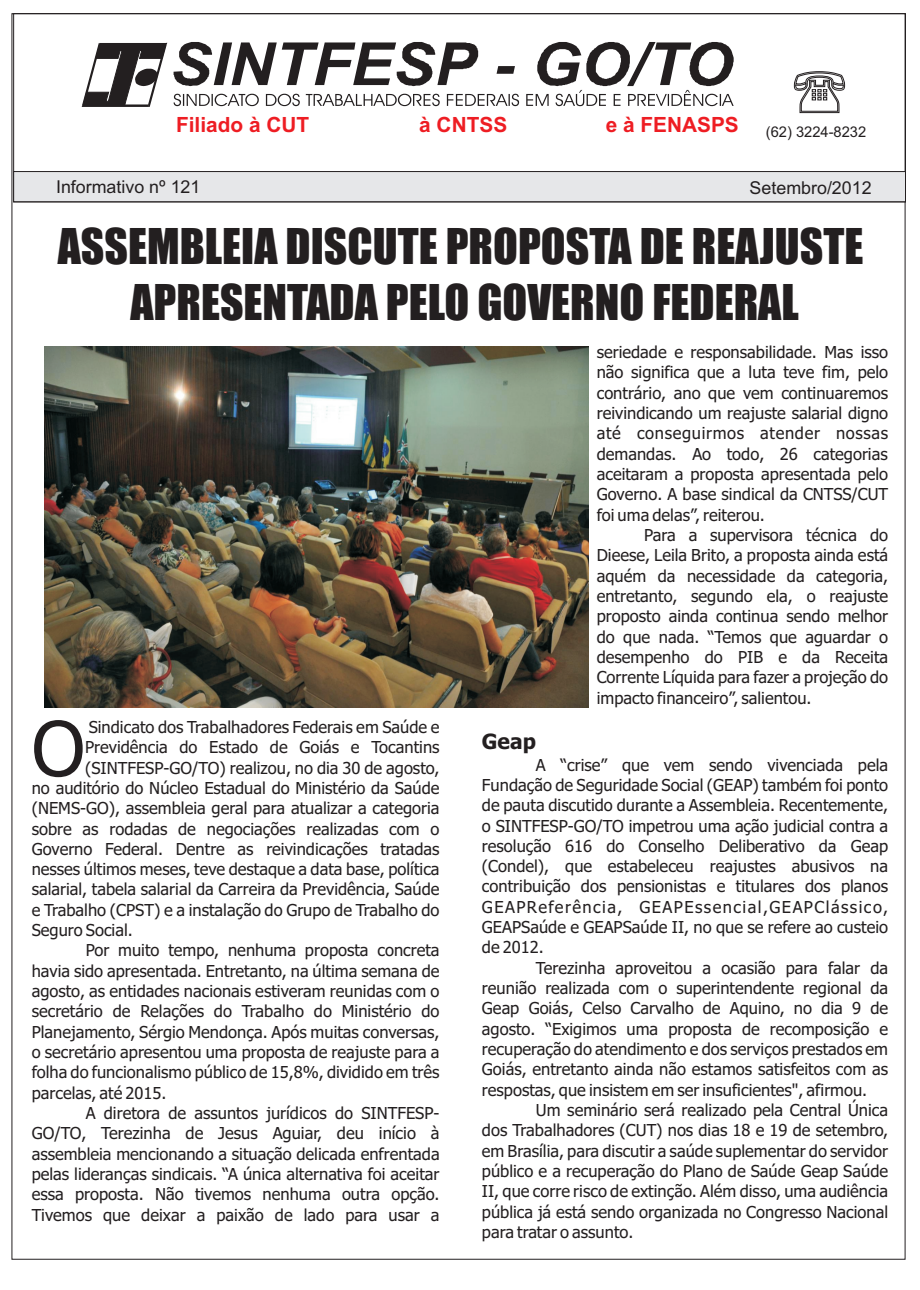
<style>
.page{position:relative;width:920px;height:1290px;background:#fff}
.page>*{position:absolute;margin:0;border:0;box-sizing:border-box;transform-origin:0 0}
.t1{font:75.45px "Tahoma";color:#231f20}
.t2{font:45.6px/55.7px "Impact";color:#231f20;text-align:center}
.t3{font:700 21px "Arial";color:#ee1d23}
.t4{font:700 21px "Tahoma";color:#231f20}
.t5{font:17.7px "Arial";color:#231f20}
.t6{font:16.5px/20.2px "Tahoma";color:#231f20;text-align:justify}
.t7{font:14.85px "Arial";color:#231f20}
</style>
<div class="page">
<svg style="left:13px;top:171px;width:893px;height:31px;background:#dadadc"></svg>
<svg style="left:82px;top:43px;width:85px;height:64px"></svg>
<svg style="left:174px;top:42px;width:560px;height:64px"></svg>
<svg style="left:794px;top:71px;width:51px;height:42px"></svg>
<img style="left:44px;top:346px;width:544px;height:362px">
<p class="t3" style="left:176px;top:117px;width:135px">Filiado à CUT</p>
<p class="t3" style="left:419px;top:117px;width:89px">à CNTSS</p>
<p class="t3" style="left:606px;top:117px;width:135px">e à FENASPS</p>
<p class="t7" style="left:766px;top:126px;width:102px">(62) 3224-8232</p>
<p class="t5" style="left:56px;top:180px;width:146px">Informativo nº 121</p>
<p class="t5" style="left:750px;top:181px;width:124px">Setembro/2012</p>
<h2 class="t2" style="left:58px;top:221px;width:807px">ASSEMBLEIA DISCUTE PROPOSTA DE REAJUSTE<br>APRESENTADA PELO GOVERNO FEDERAL</h2>
<p class="t6" style="left:597px;top:343px;width:293px">seriedade e responsabilidade. Mas isso não significa que a luta teve fim, pelo contrário, ano que vem continuaremos reivindicando um reajuste salarial digno até conseguirmos atender nossas demandas. Ao todo, 26 categorias aceitaram a proposta apresentada pelo Governo. A base sindical da CNTSS/CUT foi uma delas”, reiterou.</p>
<p class="t6" style="left:597px;top:526px;width:293px;text-indent:47px">Para a supervisora técnica do Dieese, Leila Brito, a proposta ainda está aquém da necessidade da categoria, entretanto, segundo ela, o reajuste proposto ainda continua sendo melhor do que nada. “Temos que aguardar o desempenho do PIB e da Receita Corrente Líquida para fazer a projeção do impacto financeiro”, salientou.</p>
<p class="t6" style="left:85px;top:718px;width:356px">Sindicato dos Trabalhadores Federais em Saúde e<br>Previdência do Estado de Goiás e Tocantins</p>
<h1 class="t1" style="left:32px;top:718px;width:55px">O</h1>
<p class="t4" style="left:482px;top:733px;width:55px">Geap</p>
<p class="t6" style="left:482px;top:756px;width:408px;text-indent:54px">A “crise” que vem sendo vivenciada pela Fundação de Seguridade Social (GEAP) também foi ponto de pauta discutido durante a Assembleia. Recentemente, o SINTFESP-GO/TO impetrou uma ação judicial contra a resolução 616 do Conselho Deliberativo da Geap (Condel), que estabeleceu reajustes abusivos na contribuição dos pensionistas e titulares dos planos GEAPReferência, GEAPEssencial,GEAPClássico, GEAPSaúde e GEAPSaúde II, no que se refere ao custeio de 2012.</p>
<p class="t6" style="left:482px;top:959px;width:408px;text-indent:54px">Terezinha aproveitou a ocasião para falar da reunião realizada com o superintendente regional da Geap Goiás, Celso Carvalho de Aquino, no dia 9 de agosto. “Exigimos uma proposta de recomposição e recuperação do atendimento e dos serviços prestados em Goiás, entretanto ainda não estamos satisfeitos com as respostas, que insistem em ser insuficientes", afirmou.</p>
<p class="t6" style="left:482px;top:1101px;width:408px;text-indent:54px">Um seminário será realizado pela Central Única dos Trabalhadores (CUT) nos dias 18 e 19 de setembro, em Brasília, para discutir a saúde suplementar do servidor público e a recuperação do Plano de Saúde Geap Saúde II, que corre risco de extinção. Além disso, uma audiência pública já está sendo organizada no Congresso Nacional para tratar o assunto.</p>
<p class="t6" style="left:32px;top:759px;width:409px;text-indent:53px">(SINTFESP-GO/TO) realizou, no dia 30 de agosto, no auditório do Núcleo Estadual do Ministério da Saúde (NEMS-GO), assembleia geral para atualizar a categoria sobre as rodadas de negociações realizadas com o Governo Federal. Dentre as reivindicações tratadas nesses últimos meses, teve destaque a data base, política salarial, tabela salarial da Carreira da Previdência, Saúde e Trabalho (CPST) e a instalação do Grupo de Trabalho do Seguro Social.</p>
<p class="t6" style="left:32px;top:942px;width:409px;text-indent:54px">Por muito tempo, nenhuma proposta concreta havia sido apresentada. Entretanto, na última semana de agosto, as entidades nacionais estiveram reunidas com o secretário de Relações do Trabalho do Ministério do Planejamento, Sérgio Mendonça. Após muitas conversas, o secretário apresentou uma proposta de reajuste para a folha do funcionalismo público de 15,8%, dividido em três parcelas, até 2015.</p>
<p class="t6" style="left:32px;top:1104px;width:409px;text-indent:54px">A diretora de assuntos jurídicos do SINTFESP-GO/TO, Terezinha de Jesus Aguiar, deu início à assembleia mencionando a situação delicada enfrentada pelas lideranças sindicais. “A única alternativa foi aceitar essa proposta. Não tivemos nenhuma outra opção.<br>Tivemos que deixar a paixão de lado para usar a</p>
</div>
